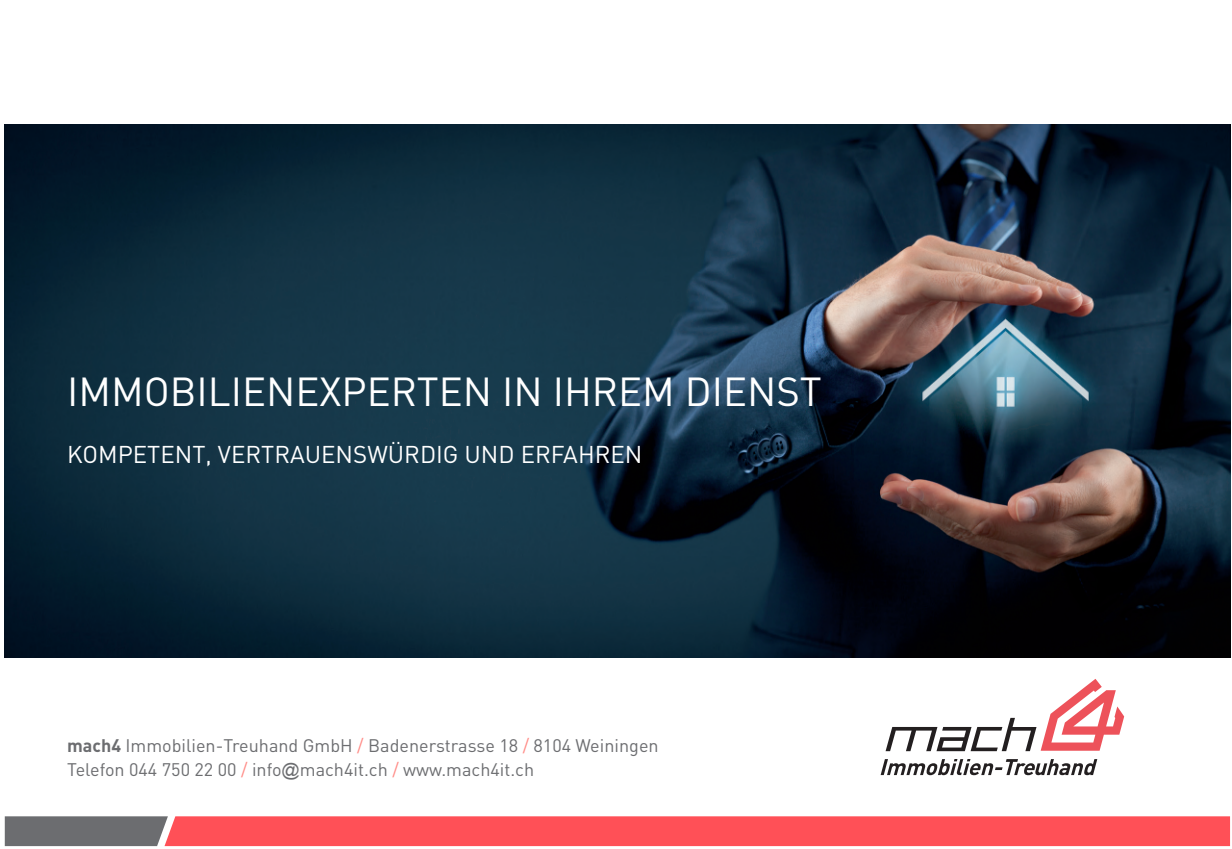
<style>
.page{position:relative;width:1232px;height:849px;background:#fff}
.page>*{position:absolute;margin:0;border:0;box-sizing:border-box;transform-origin:0 0}
.t1{font:40px "DIN";color:#fff}
.t2{font:24px "DIN";color:#fff}
.t3{font:18px/24px "DIN";color:#6c6d70}
.s1{font-weight:700}
.s2{color:#ff8b86}
.s3{font-family:"Arial"}
</style>
<div class="page">
<img style="left:5px;top:124px;width:1224px;height:533px">
<svg style="left:880px;top:759px;width:216px;height:16px"></svg>
<svg style="left:885px;top:679px;width:238px;height:72px"></svg>
<svg style="left:4px;top:816px;width:1227px;height:31px;background:#ec5b61"></svg>
<h1 class="t1" style="left:67px;top:366px;width:756px">IMMOBILIENEXPERTEN IN IHREM DIENST</h1>
<h2 class="t2" style="left:67px;top:439px;width:576px">KOMPETENT, VERTRAUENSWÜRDIG UND ERFAHREN</h2>
<p class="t3" style="left:67px;top:733px;width:593px"><span class="s1">mach4</span> Immobilien-Treuhand GmbH <span class="s2">/</span> Badenerstrasse 18 <span class="s2">/</span> 8104 Weiningen<br>Telefon 044 750 22 00 <span class="s2">/</span> info<span class="s3">@</span>mach4it.ch <span class="s2">/</span> www.mach4it.ch</p>
</div>
